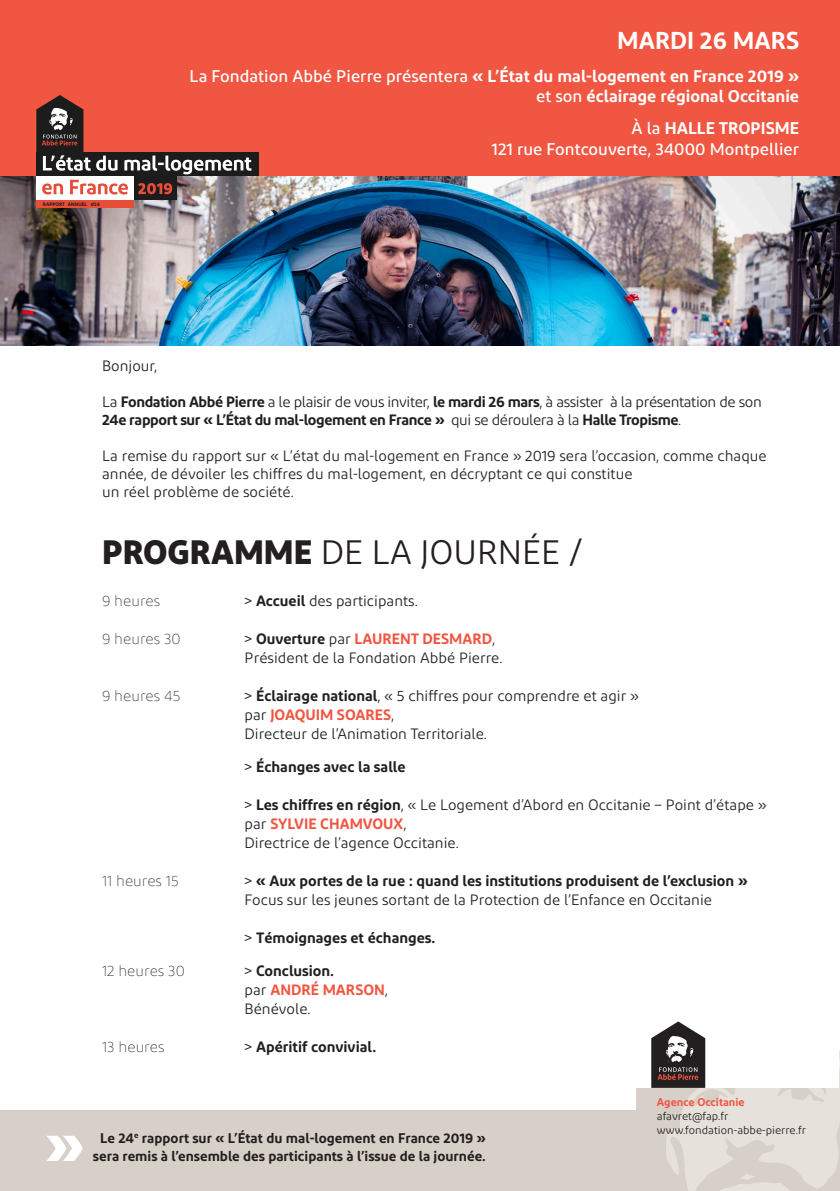
<style>
.page{position:relative;width:840px;height:1191px;background:#fff}
.page>*{position:absolute;margin:0;border:0;box-sizing:border-box;transform-origin:0 0}
.t1{font:700 56px "Diodrum";color:#fff}
.t2{font:33.8px "Diodrum";color:#231f20}
.t3{font:600 24.4px "Diodrum";color:#fff}
.t4{font:600 17px/20.2px "Diodrum";color:#fff;text-align:right}
.t5{font:500 17px/20.2px "Diodrum";color:#fff;text-align:right}
.t6{font:15px/19px "Diodrum";color:#231f20}
.t7{font:600 15px/18px "Diodrum";letter-spacing:-.025em;color:#231f20}
.t8{font:600 15px "Diodrum";color:#231f20}
.t9{font:200 15px "Diodrum";color:#231f20}
.t10{font:600 14px "Diodrum";color:#231f20}
.t11{font:11.2px "Diodrum";color:#231f20}
.t12{font:600 11.2px "Diodrum";color:#f05641}
.t13{font:600 5px "Diodrum";color:#1c1c1c}
.s1{font-weight:500}
.s2{font-weight:600}
.s3{font-weight:400}
.s4{font-weight:700}
.s5{font-weight:600;color:#f05641}
</style>
<div class="page">
<div style="left:0;top:1084px;width:839px;height:107px;background:#d7d0c8"></div>
<div style="left:0;top:978px;width:635px;height:131px;background:#fff"></div>
<div style="left:635px;top:1001px;width:203px;height:86px;background:#fff"></div>
<svg style="left:651px;top:1021px;width:188px;height:170px"></svg>
<div style="left:0;top:0;width:839px;height:176px;background:#f05641"></div>
<img style="left:0;top:176px;width:839px;height:170px">
<div style="left:36px;top:200px;width:98px;height:8px;background:#e84d38"></div>
<div style="left:36px;top:152px;width:222px;height:24px;background:#1c1c1c"></div>
<div style="left:134px;top:176px;width:42px;height:24px;background:#1c1c1c"></div>
<div style="left:36px;top:176px;width:98px;height:24px;background:#fff"></div>
<svg style="left:42px;top:180px;width:86px;height:14px"></svg>
<svg style="left:36px;top:95px;width:215px;height:79px"></svg>
<svg style="left:138px;top:183px;width:34px;height:11px"></svg>
<p class="t13" style="left:43px;top:201px;width:58px">RAPPORT ANNUEL #24</p>
<p class="t3" style="left:616px;top:25px;width:183px">MARDI 26 MARS</p>
<p class="t4" style="left:189px;top:65px;width:610px"><span class="s1">La Fondation Abbé Pierre présentera</span> « L’État du mal-logement en France 2019 » <span class="s1">et son</span> éclairage régional Occitanie</p>
<p class="t5" style="left:491px;top:118px;width:309px">À la <span class="s2">HALLE TROPISME<br></span>121 rue Fontcouverte, 34000 Montpellier</p>
<p class="t6" style="left:102px;top:356px;width:57px">Bonjour,</p>
<p class="t7" style="left:102px;top:392px;width:660px"><span class="s3">La</span> Fondation Abbé Pierre <span class="s3">a le plaisir de vous inviter,</span> le mardi 26 mars<span class="s3">, à assister à la présentation de son<br></span>24e rapport sur « L’État du mal-logement en France » <span class="s3">qui se déroulera à la</span> Halle Tropisme<span class="s3">.</span></p>
<p class="t6" style="left:102px;top:446px;width:665px;line-height:18px">La remise du rapport sur « L’état du mal-logement en France » 2019 sera l’occasion, comme chaque année, de dévoiler les chiffres du mal-logement, en décryptant ce qui constitue<br>un réel problème de société.</p>
<p class="t2" style="left:102px;top:531px;width:482px"><span class="s4">PROGRAMME</span> DE LA JOURNÉE /</p>
<p class="t9" style="left:102px;top:591px;width:59px">9 heures</p>
<p class="t6" style="left:244px;top:590px;width:175px">&gt; <span class="s2">Accueil</span> des participants.</p>
<p class="t9" style="left:102px;top:629px;width:80px">9 heures 30</p>
<p class="t6" style="left:244px;top:628px;width:259px">&gt; <span class="s2">Ouverture</span> par <span class="s5">LAURENT DESMARD</span>,<br>Président de la Fondation Abbé Pierre.</p>
<p class="t9" style="left:102px;top:686px;width:80px">9 heures 45</p>
<p class="t6" style="left:244px;top:685px;width:395px">&gt; <span class="s2">Éclairage national</span>, « 5 chiffres pour comprendre et agir » par <span class="s5">JOAQUIM SOARES</span>,<br>Directeur de l’Animation Territoriale.</p>
<p class="t8" style="left:244px;top:756px;width:162px"><span class="s3">&gt;</span> Échanges avec la salle</p>
<p class="t6" style="left:244px;top:794px;width:523px">&gt; <span class="s2">Les chiffres en région</span>, « Le Logement d’Abord en Occitanie – Point d’étape » par <span class="s5">SYLVIE CHAMVOUX</span>,<br>Directrice de l’agence Occitanie.</p>
<p class="t9" style="left:102px;top:871px;width:78px">11 heures 15</p>
<p class="t8" style="left:244px;top:870px;width:504px"><span class="s3">&gt;</span> « Aux portes de la rue : quand les institutions produisent de l’exclusion »</p>
<p class="t6" style="left:244px;top:889px;width:468px">Focus sur les jeunes sortant de la Protection de l’Enfance en Occitanie</p>
<p class="t8" style="left:244px;top:927px;width:192px"><span class="s3">&gt;</span> Témoignages et échanges.</p>
<p class="t9" style="left:102px;top:961px;width:84px">12 heures 30</p>
<p class="t8" style="left:244px;top:960px;width:91px"><span class="s3">&gt;</span> Conclusion.</p>
<p class="t6" style="left:244px;top:979px;width:145px">par <span class="s5">ANDRÉ MARSON</span>,<br>Bénévole.</p>
<p class="t9" style="left:102px;top:1037px;width:64px">13 heures</p>
<p class="t8" style="left:244px;top:1036px;width:133px"><span class="s3">&gt;</span> Apéritif convivial.</p>
<p class="t1" style="left:45px;top:1107px;width:41px">»</p>
<p class="t10" style="left:100px;top:1128px;width:387px">Le 24<sup>e</sup> rapport sur « L’État du mal-logement en France 2019 »</p>
<p class="t10" style="left:93px;top:1146px;width:394px">sera remis à l’ensemble des participants à l’issue de la journée.</p>
<p class="t12" style="left:656px;top:1094px;width:89px">Agence Occitanie</p>
<p class="t11" style="left:656px;top:1109px;width:73px">afavret@fap.fr</p>
<p class="t11" style="left:656px;top:1123px;width:150px">www.fondation-abbe-pierre.fr</p>
</div>
